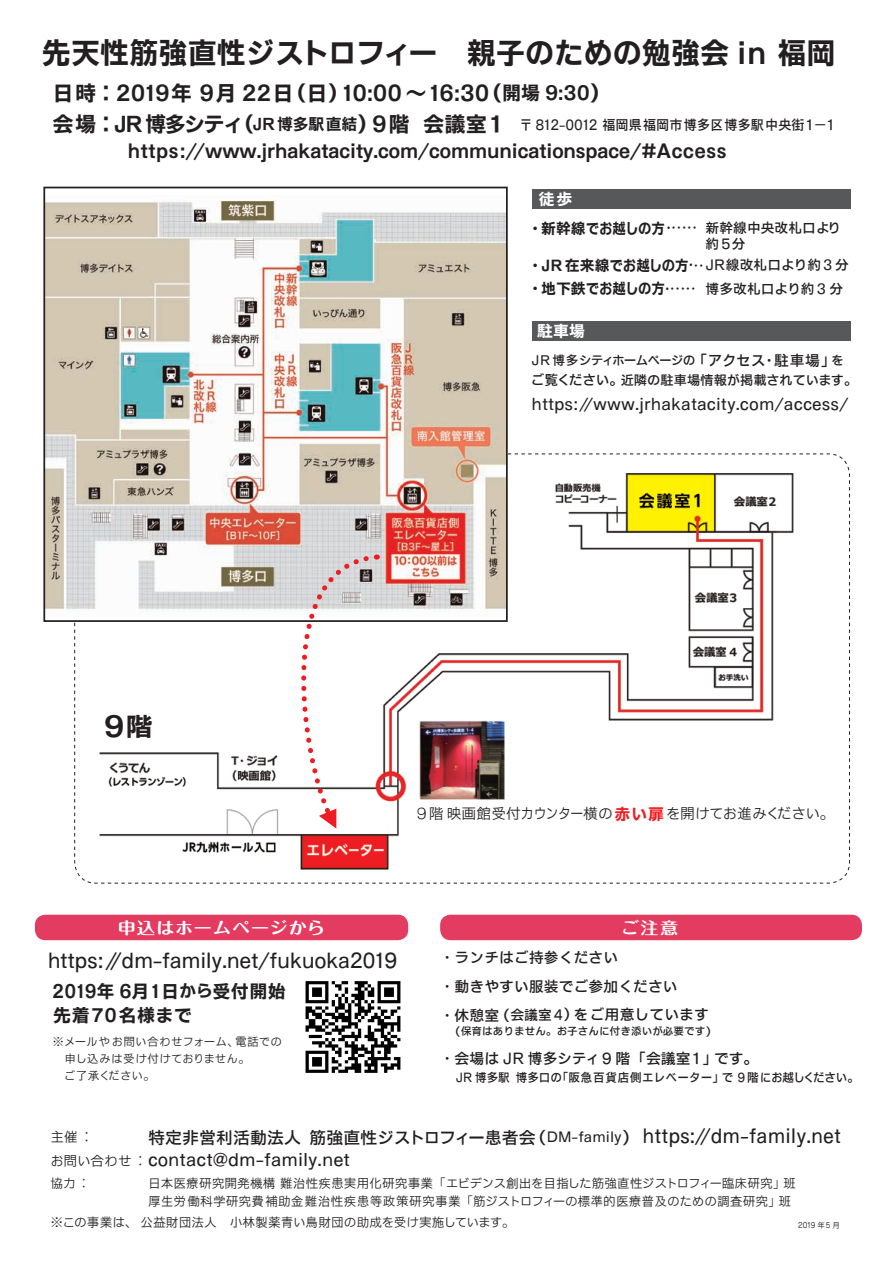
<style>
.page{position:relative;width:893px;height:1263px;background:#fff}
.page>*{position:absolute;margin:0;border:0;box-sizing:border-box;transform-origin:0 0}
.t1{font:29.7px "Ro NOW Std GE";color:#231f20}
.t2{font:28.2px "Ro NOW Std GE";color:#231f20;scale:1.08 1}
.t3{font:21.3px "Ro NOW Std GE";color:#231f20}
.t4{font:20.25px "Ro NOW Std GB";letter-spacing:-.02em;color:#231f20}
.t5{font:19.2px "Ro NOW Std GE";letter-spacing:-.04em;color:#231f20}
.t6{font:18px/24.5px "Ro NOW Std GE";letter-spacing:.02em;color:#231f20;scale:.95 1}
.t7{font:16.95px/22.4px "Ro NOW Std GB";color:#231f20}
.t8{font:700 16.2px "Maru Fo Pro";letter-spacing:.055em;color:#fff;scale:1.11 1}
.t9{font:15.9px "Ro NOW Std GB";color:#231f20}
.t10{font:15.9px "Ro NOW Std GE";color:#fff}
.t11{font:14.85px/28.7px "Ro NOW Std GB";color:#231f20}
.t12{font:14.85px "Ro NOW Std GM";letter-spacing:-.035em;color:#231f20}
.t13{font:14.85px "Ro NOW Std GE";color:#231f20}
.t14{font:13.8px/15.5px "Ro NOW Std GB";color:#231f20;scale:.9 1}
.t15{font:13.8px "Ro NOW Std GB";color:#231f20;scale:.95 1}
.t16{font:13.8px "Ro NOW Std GM";color:#231f20}
.t17{font:13.35px "Ro NOW Std GB";color:#231f20}
.t18{font:12.75px/18.1px "Ro NOW Std GM";color:#231f20}
.t19{font:12.75px "Ro NOW Std GB";letter-spacing:-.07em;color:#231f20}
.t20{font:12.15px "Ro NOW Std GB";color:#231f20;scale:.95 1}
.t21{font:11.7px/17px "Ro NOW Std GM";color:#231f20}
.t22{font:10.65px "Ro NOW Std GB";color:#231f20}
.t23{font:7.5px "Jun 201 Pro";color:#231f20}
.s1{font-size:19.2px}
.s2{font-family:"Ro NOW Std GE";font-size:21.3px}
.s3{font-family:"Ro NOW Std GE";font-size:15.9px}
.s4{font-family:"Ro NOW Std GE";font-size:14.85px}
.s5{font-size:11.7px}
.s6{font-family:"Ro NOW Std GB";font-size:13.8px}
.s7{font-family:"Ro NOW Std GB";font-size:11.7px}
.s8{font-size:14.85px}
.s9{font-size:13.8px}
.s10{font-size:25.5px}
.s11{font-family:"Ro NOW Std GE";font-size:15.9px;color:#ee1d23}
.s12{font-size:16.95px}
.s13{font-family:"Ro NOW Std GM";font-size:13.8px}
</style>
<div class="page">
<div style="left:532px;top:189px;width:319px;height:19px;background:#57585a"></div>
<div style="left:532px;top:322px;width:319px;height:19px;background:#57585a"></div>
<svg style="left:74px;top:453px;width:776px;height:431px"></svg>
<div style="left:440px;top:915px;width:422px;height:25px;background:#e43b60;border-radius:10px"></div>
<div style="left:35px;top:915px;width:373px;height:25px;background:#e43b60;border-radius:10px"></div>
<img style="left:305px;top:981px;width:96px;height:92px">
<img style="left:46px;top:195px;width:459px;height:422px">
<div style="left:43px;top:187px;width:465px;height:435px;border:2px solid #231f20"></div>
<svg style="left:275px;top:552px;width:102px;height:276px"></svg>
<h1 class="t1" style="left:42px;top:33px;width:795px">先天性筋強直性ジストロフィー　親子のための勉強会 in 福岡</h1>
<h3 class="t3" style="left:53px;top:78px;width:560px">日時：2019年 9月 22日（日）10:00～ 16:30（<span class="s1">開場 9:30</span>）</h3>
<p class="t15" style="left:53px;top:115px;width:828px"><span class="s2">会場：JR博多シティ（</span><span class="s3">JR博多駅直結</span><span class="s2">）9階　会議室１　</span>〒 812-0012 福岡県福岡市博多区博多駅中央街１−１</p>
<h3 class="t5" style="left:127px;top:138px;width:601px">https://www.jrhakatacity.com/communicationspace/#Access</h3>
<p class="t10" style="left:539px;top:188px;width:35px">徒歩</p>
<p class="t14" style="left:705px;top:220px;width:152px;text-indent:-178px"><span class="s4">・新幹線でお越しの方</span>・<span class="s5">・・・・・</span>新幹線中央改札口より約5分</p>
<p class="t13" style="left:528px;top:255px;width:323px">・JR在来線でお越しの方<span class="s6">・</span><span class="s7">・・</span><span class="s6">JR線改札口より約 3 分</span></p>
<p class="t14" style="left:528px;top:281px;width:352px"><span class="s4">・地下鉄でお越しの方</span>・<span class="s5">・・・・・</span>博多改札口より約 3 分</p>
<p class="t10" style="left:537px;top:321px;width:49px">駐車場</p>
<p class="t19" style="left:531px;top:352px;width:314px">JR 博多シティホームページの<span class="s8">「アクセス・駐車場」</span>を</p>
<p class="t17" style="left:531px;top:371px;width:328px"><span class="s9">ご覧ください。</span>近隣の駐車場情報が掲載されています。</p>
<p class="t9" style="left:531px;top:393px;width:318px">https://www.jrhakatacity.com/access/</p>
<h2 class="t2" style="left:104px;top:707px;width:47px">9<span class="s10">階</span></h2>
<p class="t12" style="left:417px;top:804px;width:420px">9 階映画館受付カウンター横の<span class="s11">赤い扉</span>を開けてお進みください。</p>
<p class="t8" style="left:118px;top:914px;width:188px">申込はホームページから</p>
<h3 class="t4" style="left:48px;top:947px;width:351px">https://dm-family.net/fukuoka2019</h3>
<h3 class="t6" style="left:52px;top:979px;width:247px">2019年 6月 1日<span class="s12">から</span>受付開始先着70名様まで</h3>
<p class="t21" style="left:52px;top:1033px;width:231px">※メールやお問い合わせフォーム、電話での　申し込みは受け付けておりません。<br>　ご了承ください。</p>
<p class="t8" style="left:621px;top:914px;width:53px">ご注意</p>
<p class="t11" style="left:440px;top:943px;width:271px">・ランチはご持参ください<br>・動きやすい服装でご参加ください<br>・休憩室（<span class="s9">会議室 4</span>）をご用意しています</p>
<p class="t22" style="left:443px;top:1024px;width:275px"><span class="s5">　（</span>保育はありません。お子さんに付き添いが必要です<span class="s5">）</span></p>
<p class="t11" style="left:440px;top:1044px;width:320px">・会場は JR 博多シティ9 階「会議室１」です。</p>
<p class="t20" style="left:456px;top:1069px;width:426px">JR 博多駅　博多口の「阪急百貨店側エレベーター」で 9階にお越しください。</p>
<h3 class="t7" style="left:50px;top:1126px;width:792px;text-indent:98px">特定非営利活動法人　筋強直性ジストロフィー患者会（<span class="s9">DM-family</span>）　<span class="s1">https://dm-family.net</span><span class="s13">お問い合わせ：</span>contact@dm-family.net</h3>
<p class="t18" style="left:50px;top:1174px;width:41px">協力：</p>
<p class="t18" style="left:148px;top:1174px;width:649px">日本医療研究開発機構 難治性疾患実用化研究事業｢エビデンス創出を目指した筋強直性ジストロフィー臨床研究｣班厚生労働科学研究費補助金難治性疾患等政策研究事業「筋ジストロフィーの標準的医療普及のための調査研究」班</p>
<p class="t18" style="left:50px;top:1213px;width:466px">※この事業は、公益財団法人　小林製薬青い鳥財団の助成を受け実施しています。</p>
<p class="t23" style="left:798px;top:1219px;width:43px">2019 年 5 月</p>
<p class="t16" style="left:50px;top:1128px;width:45px">主催：</p>
</div>
